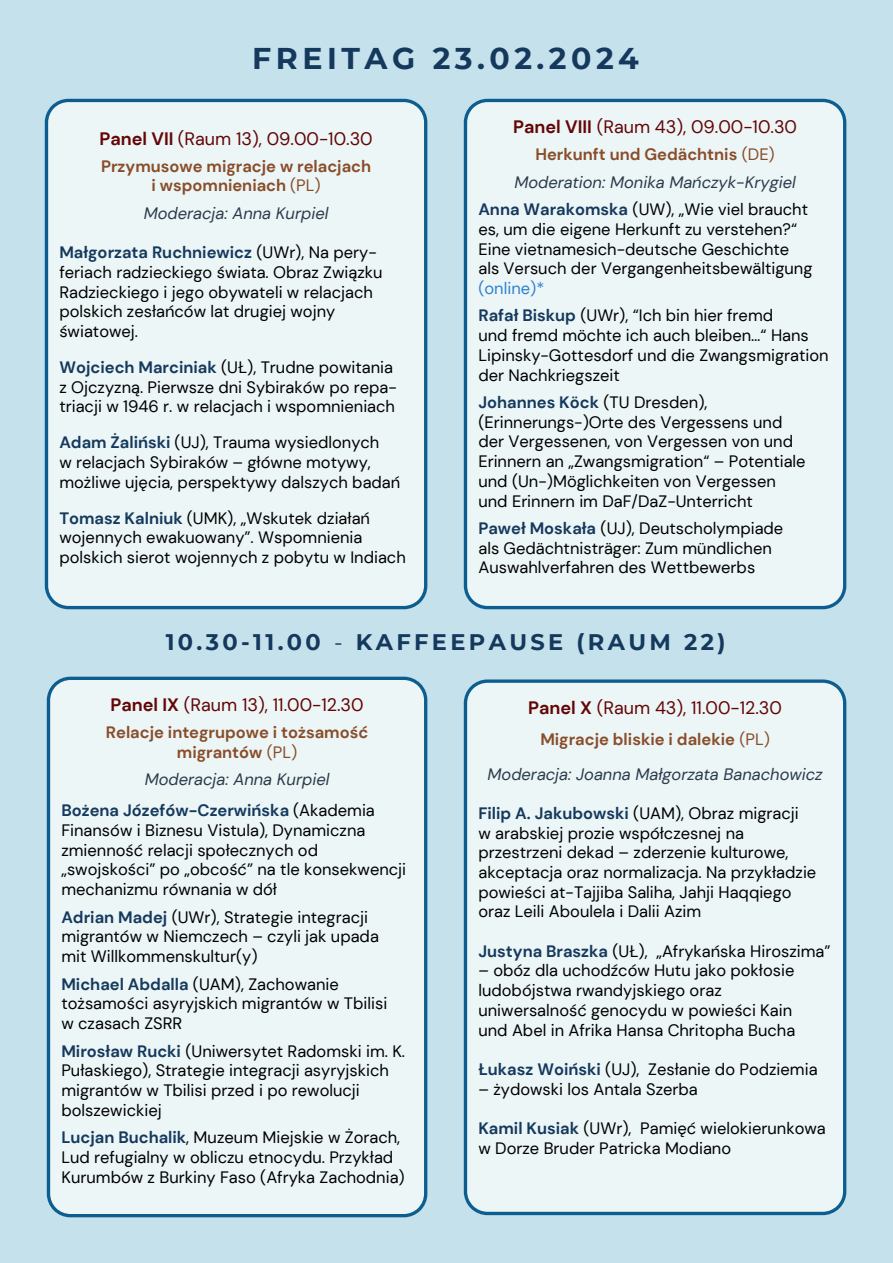
<style>
.page{position:relative;width:893px;height:1263px;background:#c5e1ec}
.page>*{position:absolute;margin:0;border:0;box-sizing:border-box;transform-origin:0 0}
.t1{font:700 30px "Montserrat";letter-spacing:.15em;color:#15395d}
.t2{font:700 22.5px "Montserrat";letter-spacing:.15em;color:#15395d}
.t3{font:18px "DM Sans";color:#640505}
.t4{font:16.5px/19.6px "DM Sans";color:#000}
.t5{font:italic 16.5px/34.3px "DM Sans";color:#2b3b4b;text-align:center}
.t6{font:700 16.5px/19.6px "DM Sans";color:#894d29;text-align:center}
.t7{font:700 16.5px/30.9px "DM Sans";color:#15395d}
.s1{font-weight:700}
.s2{font-weight:400}
.s3{font-weight:700;color:#15395d}
.s4{color:#3081d0}
.s5{font-weight:400;font-style:italic;color:#2b3b4b}
.s6{font-weight:400;color:#000}
.s7{font-weight:700;font-style:normal;color:#894d29}
.s8{font-style:normal;color:#894d29}
</style>
<div class="page">
<div style="left:45px;top:99px;width:382px;height:510px;background:#ecf6f7"></div>
<div style="left:464px;top:99px;width:382px;height:510px;background:#ecf6f7"></div>
<div style="left:47px;top:677px;width:380px;height:540px;background:#ecf6f7"></div>
<div style="left:464px;top:679px;width:382px;height:536px;background:#ecf6f7"></div>
<h1 class="t1" style="left:252px;top:40px;width:388px">FREITAG 23.02.2024</h1>
<p class="t3" style="left:99px;top:127px;width:275px"><span class="s1">Panel VII</span> (Raum 13), 09.00-10.30</p>
<p class="t6" style="left:101px;top:156px;width:271px">Przymusowe migracje w relacjach i wspomnieniach <span class="s2">(PL)</span></p>
<p class="t5" style="left:144px;top:196px;width:186px">Moderacja: Anna Kurpiel</p>
<p class="t4" style="left:59px;top:243px;width:325px"><span class="s3">Małgorzata Ruchniewicz</span> (UWr), Na pery&shy;feriach radzieckiego świata. Obraz Związku Radzieckiego i jego obywateli w relacjach polskich zesłańców lat drugiej wojny światowej.</p>
<p class="t4" style="left:59px;top:357px;width:339px"><span class="s3">Wojciech Marciniak</span> (UŁ), Trudne powitania z Ojczyzną. Pierwsze dni Sybiraków po repa&shy;triacji w 1946 r. w relacjach i wspomnieniach</p>
<p class="t4" style="left:59px;top:433px;width:342px"><span class="s3">Adam Żaliński</span> (UJ), Trauma wysiedlonych<br>w relacjach Sybiraków – główne motywy, możliwe ujęcia, perspektywy dalszych badań</p>
<p class="t4" style="left:59px;top:508px;width:348px"><span class="s3">Tomasz Kalniuk</span> (UMK), „Wskutek działań wojennych ewakuowany”. Wspomnienia polskich sierot wojennych z pobytu w Indiach</p>
<p class="t3" style="left:513px;top:115px;width:285px"><span class="s1">Panel VIII</span> (Raum 43), 09.00-10.30</p>
<p class="t6" style="left:535px;top:145px;width:241px">Herkunft und Gedächtnis <span class="s2">(DE)</span></p>
<p class="t5" style="left:514px;top:165px;width:283px">Moderation: Monika Mańczyk-Krygiel</p>
<p class="t4" style="left:478px;top:200px;width:331px"><span class="s3">Anna Warakomska</span> (UW), „Wie viel braucht</p>
<p class="t4" style="left:478px;top:219px;width:335px">es, um die eigene Herkunft zu verstehen?“<br>Eine vietnamesich-deutsche Geschichte als Versuch der Vergangenheitsbewältigung</p>
<p class="t4" style="left:478px;top:274px;width:296px;line-height:27.6px"><span class="s4">(online)*<br></span><span class="s3">Rafał Biskup</span> (UWr), “Ich bin hier fremd</p>
<p class="t4" style="left:478px;top:326px;width:352px">und fremd möchte ich auch bleiben…“ Hans<br>Lipinsky-Gottesdorf und die Zwangsmigration der Nachkriegszeit</p>
<p class="t4" style="left:478px;top:393px;width:329px"><span class="s3">Johannes Köck</span> (TU Dresden), (Erinnerungs-)Orte des Vergessens und der Vergessenen, von Vergessen von und Erinnern an „Zwangsmigration“ – Potentiale und (Un-)Möglichkeiten von Vergessen und Erinnern im DaF/DaZ-Unterricht</p>
<p class="t4" style="left:478px;top:519px;width:306px"><span class="s3">Paweł Moskała</span> (UJ), Deutscholympiade als Gedächtnisträger: Zum mündlichen<br>Auswahlverfahren des Wettbewerbs</p>
<h2 class="t2" style="left:166px;top:628px;width:561px">10.30-11.00 <span class="s2">-</span> KAFFEEPAUSE (RAUM 22)</h2>
<p class="t3" style="left:110px;top:693px;width:255px"><span class="s1">Panel IX</span> (Raum 13), 11.00-12.30</p>
<p class="t6" style="left:106px;top:723px;width:264px">Relacje integrupowe i tożsamość migrantów <span class="s2">(PL)</span></p>
<p class="t7" style="left:61px;top:764px;width:315px;text-indent:83px"><span class="s5">Moderacja: Anna Kurpiel<br></span>Bożena Józefów-Czerwińska <span class="s6">(Akademia</span></p>
<p class="t4" style="left:61px;top:820px;width:346px">Finansów i Biznesu Vistula), Dynamiczna zmienność relacji społecznych od „swojskości” po „obcość” na tle konsekwencji mechanizmu równania w dół</p>
<p class="t4" style="left:61px;top:907px;width:319px"><span class="s3">Adrian Madej</span> (UWr), Strategie integracji migrantów w Niemczech – czyli jak upada mit Willkommenskultur(y)</p>
<p class="t4" style="left:61px;top:974px;width:327px"><span class="s3">Michael Abdalla</span> (UAM), Zachowanie tożsamości asyryjskich migrantów w Tbilisi w czasach ZSRR</p>
<p class="t4" style="left:61px;top:1041px;width:345px"><span class="s3">Mirosław Rucki</span> (Uniwersytet Radomski im. K.<br>Pułaskiego), Strategie integracji asyryjskich migrantów w Tbilisi przed i po rewolucji bolszewickiej</p>
<p class="t4" style="left:61px;top:1128px;width:345px"><span class="s3">Lucjan Buchalik</span>, Muzeum Miejskie w Żorach,<br>Lud refugialny w obliczu etnocydu. Przykład<br>Kurumbów z Burkiny Faso (Afryka Zachodnia)</p>
<p class="t3" style="left:528px;top:696px;width:255px"><span class="s1">Panel X</span> (Raum 43), 11.00-12.30</p>
<p class="t5" style="left:487px;top:722px;width:336px"><span class="s7">Migracje bliskie i dalekie</span> <span class="s8">(PL)<br></span>Moderacja: Joanna Małgorzata Banachowicz</p>
<p class="t4" style="left:478px;top:803px;width:339px"><span class="s3">Filip A. Jakubowski</span> (UAM), Obraz migracji<br>w arabskiej prozie współczesnej na przestrzeni dekad – zderzenie kulturowe, akceptacja oraz normalizacja. Na przykładzie powieści at-Tajjiba Saliha, Jahji Haqqiego oraz Leili Aboulela i Dalii Azim</p>
<p class="t4" style="left:478px;top:941px;width:354px"><span class="s3">Justyna Braszka</span> (UŁ), „Afrykańska Hiroszima”</p>
<p class="t4" style="left:478px;top:961px;width:318px">– obóz dla uchodźców Hutu jako pokłosie ludobójstwa rwandyjskiego oraz uniwersalność genocydu w powieści Kain und Abel in Afrika Hansa Chritopha Bucha</p>
<p class="t4" style="left:478px;top:1059px;width:341px"><span class="s3">Łukasz Woiński</span> (UJ), Zesłanie do Podziemia</p>
<p class="t4" style="left:478px;top:1079px;width:221px">– żydowski los Antala Szerba</p>
<p class="t4" style="left:478px;top:1118px;width:349px"><span class="s3">Kamil Kusiak</span> (UWr), Pamięć wielokierunkowa w Dorze Bruder Patricka Modiano</p>
</div>
